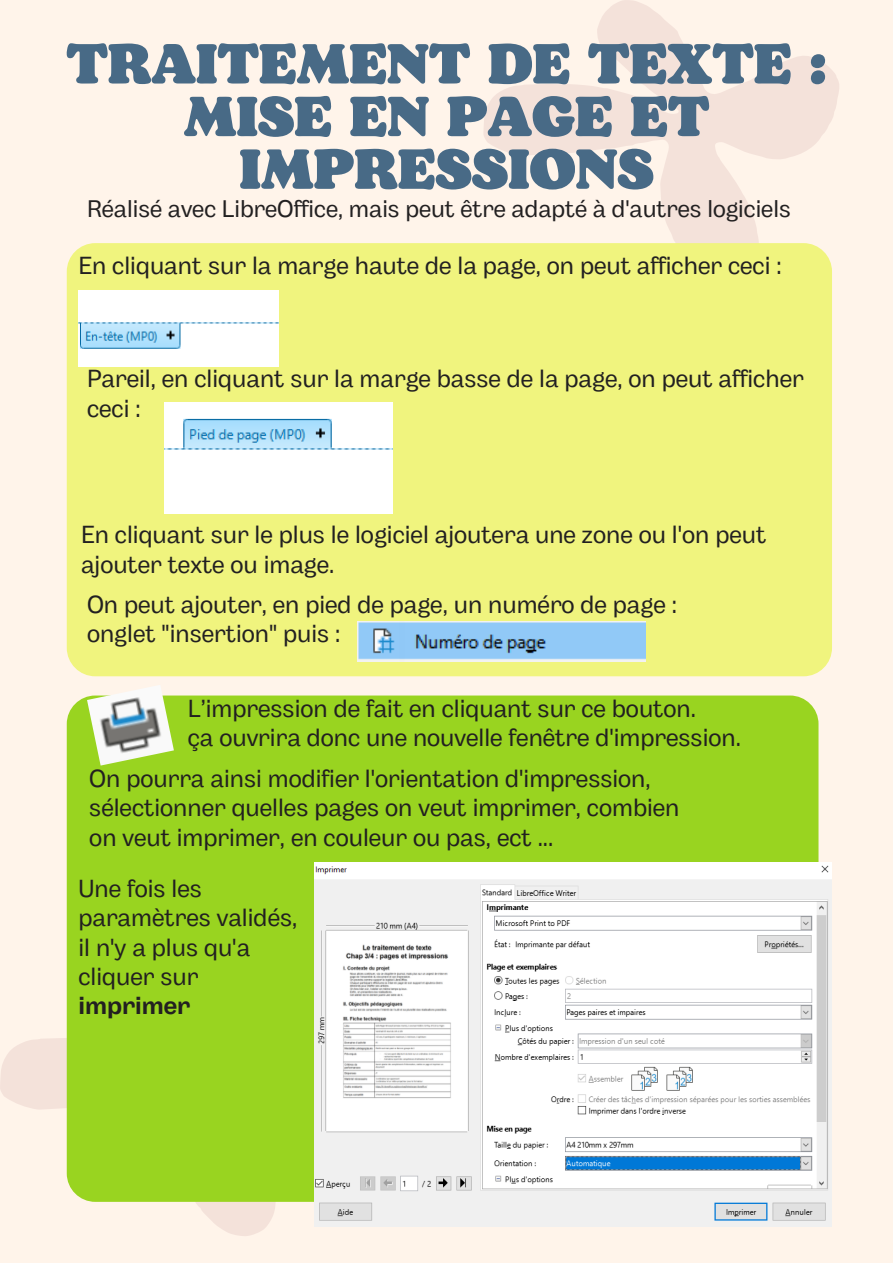
<style>
.page{position:relative;width:893px;height:1263px;background:#fff4ea}
.page>*{position:absolute;margin:0;border:0;box-sizing:border-box;transform-origin:0 0}
.t1{font:900 56.25px/52.7px "Bogart";color:#486a86;text-align:center}
.t2{font:24.67px/29.5px "Body Grotesque";color:#222021}
.t3{font:24.6px/29.2px "Body Grotesque";color:#222021}
.t4{font:700 24.6px "Body Grotesque";color:#222021}
.t5{font:23.92px "Body Grotesque";color:#222021}
</style>
<div class="page">
<svg style="left:483px;top:0;width:356px;height:266px"></svg>
<svg style="left:0;top:954px;width:356px;height:282px"></svg>
<div style="left:67px;top:695px;width:751px;height:507px;background:#99d420;border-radius:28px"></div>
<div style="left:67px;top:243px;width:765px;height:433px;background:#f0f47e;border-radius:28px"></div>
<img style="left:79px;top:291px;width:199px;height:75px">
<img style="left:165px;top:402px;width:227px;height:112px">
<img style="left:357px;top:621px;width:288px;height:40px">
<img style="left:87px;top:685px;width:87px;height:80px">
<img style="left:314px;top:862px;width:518px;height:364px">
<h1 class="t1" style="left:66px;top:40px;width:762px">TRAITEMENT DE TEXTE :<br>MISE EN PAGE ET<br>IMPRESSIONS</h1>
<p class="t5" style="left:87px;top:194px;width:705px">Réalisé avec LibreOffice, mais peut être adapté à d'autres logiciels</p>
<p class="t2" style="left:78px;top:253px;width:704px">En cliquant sur la marge haute de la page, on peut afficher ceci :</p>
<p class="t2" style="left:87px;top:366px;width:718px">Pareil, en cliquant sur la marge basse de la page, on peut afficher ceci :</p>
<p class="t2" style="left:81px;top:522px;width:687px">En cliquant sur le plus le logiciel ajoutera une zone ou l'on peut ajouter texte ou image.</p>
<p class="t2" style="left:87px;top:591px;width:591px">On peut ajouter, en pied de page, un numéro de page : onglet "insertion" puis :</p>
<p class="t2" style="left:188px;top:695px;width:554px">L’impression de fait en cliquant sur ce bouton.<br>ça ouvrira donc une nouvelle fenêtre d'impression.</p>
<p class="t2" style="left:89px;top:765px;width:591px">On pourra ainsi modifier l'orientation d'impression, sélectionner quelles pages on veut imprimer, combien on veut imprimer, en couleur ou pas, ect ...</p>
<p class="t3" style="left:78px;top:876px;width:220px">Une fois les paramètres validés, il n'y a plus qu'a cliquer sur</p>
<p class="t4" style="left:78px;top:991px;width:113px">imprimer</p>
</div>
